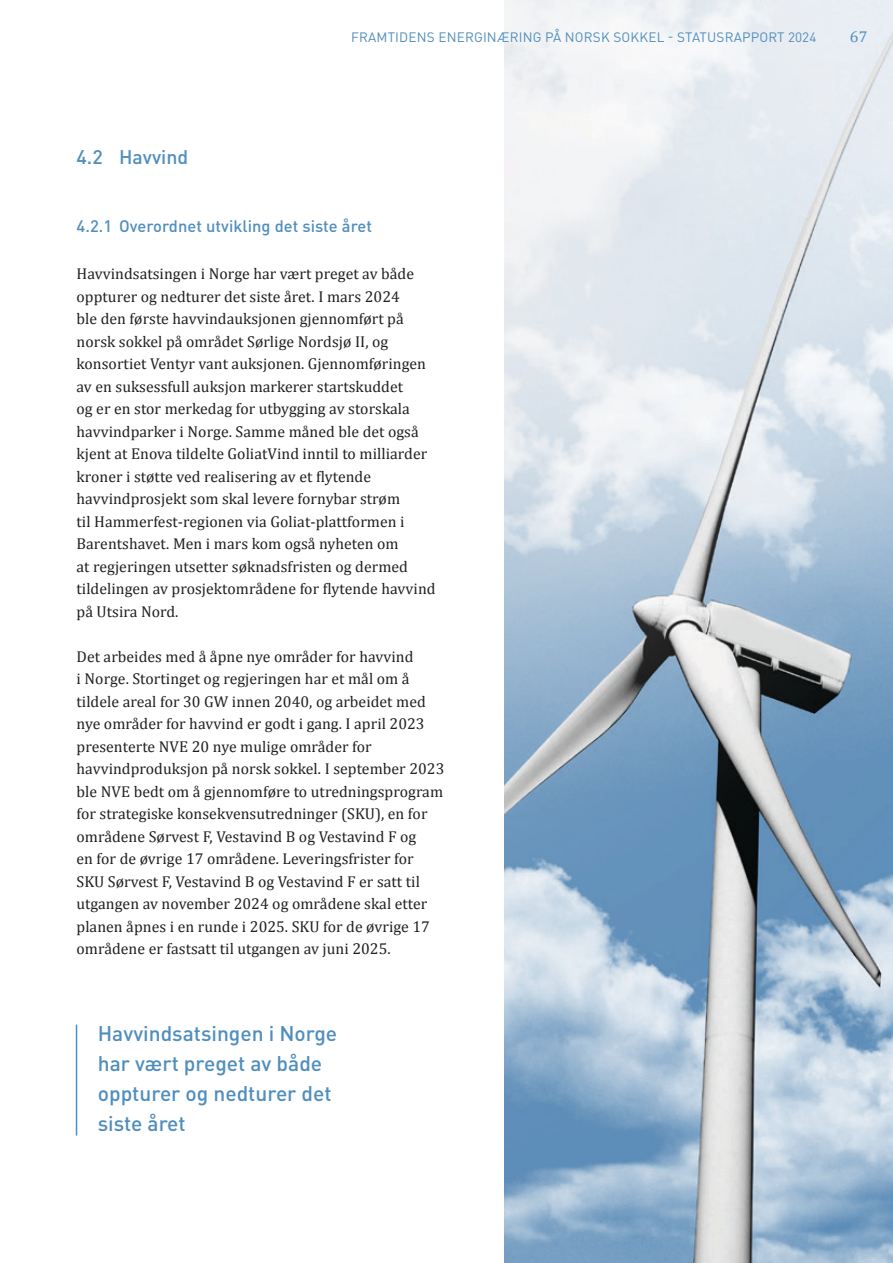
<style>
.page{position:relative;width:893px;height:1263px;background:#fff}
.page>*{position:absolute;margin:0;border:0;box-sizing:border-box;transform-origin:0 0}
.Sitat{font:500 21px/30px "DINOT";color:#508ebd}
.t1{font:500 19.5px "DINOT";color:#508ebd}
.t2{font:500 16.5px "DINOT";letter-spacing:.005em;color:#508ebd}
.t3{font:15.75px/22.5px "Cambria";letter-spacing:.005em;color:#231f20}
.t4{font:15.75px "Cambria";color:#508ebd}
.t5{font:13.5px "DINOT";letter-spacing:.015em;color:#508ebd}
</style>
<div class="page">
<img style="left:505px;top:0;width:388px;height:1263px">
<hr style="left:76px;top:1024px;width:1px;height:111px;background:#508ebd">
<p class="t1" style="left:77px;top:144px;width:113px">4.2 Havvind</p>
<p class="t5" style="left:351px;top:28px;width:467px">FRAMTIDENS ENERGINÆRING PÅ NORSK SOKKEL - STATUSRAPPORT 2024</p>
<p class="t4" style="left:850px;top:27px;width:19px">67</p>
<p class="t2" style="left:77px;top:215px;width:297px">4.2.1 Overordnet utvikling det siste året</p>
<p class="t3" style="left:77px;top:262px;width:361px">Havvindsatsingen i Norge har vært preget av både oppturer og nedturer det siste året. I mars 2024<br>ble den første havvindauksjonen gjennomført på norsk sokkel på området Sørlige Nordsjø II, og konsortiet Ventyr vant auksjonen. Gjennomføringen av en suksessfull auksjon markerer startskuddet<br>og er en stor merkedag for utbygging av storskala havvindparker i Norge. Samme måned ble det også kjent at Enova tildelte GoliatVind inntil to milliarder kroner i støtte ved realisering av et flytende havvindprosjekt som skal levere fornybar strøm<br>til Hammerfest-regionen via Goliat-plattformen i Barentshavet. Men i mars kom også nyheten om<br>at regjeringen utsetter søknadsfristen og dermed tildelingen av prosjektområdene for flytende havvind på Utsira Nord.</p>
<p class="t3" style="left:77px;top:645px;width:369px">Det arbeides med å åpne nye områder for havvind<br>i Norge. Stortinget og regjeringen har et mål om å tildele areal for 30 GW innen 2040, og arbeidet med nye områder for havvind er godt i gang. I april 2023 presenterte NVE 20 nye mulige områder for havvindproduksjon på norsk sokkel. I september 2023 ble NVE bedt om å gjennomføre to utredningsprogram for strategiske konsekvensutredninger (SKU), en for områdene Sørvest F, Vestavind B og Vestavind F og<br>en for de øvrige 17 områdene. Leveringsfrister for SKU Sørvest F, Vestavind B og Vestavind F er satt til utgangen av november 2024 og områdene skal etter planen åpnes i en runde i 2025. SKU for de øvrige 17 områdene er fastsatt til utgangen av juni 2025.</p>
<p class="Sitat" style="left:98px;top:1017px;width:241px">Havvindsatsingen i Norge har vært preget av både oppturer og nedturer det siste året</p>
</div>
